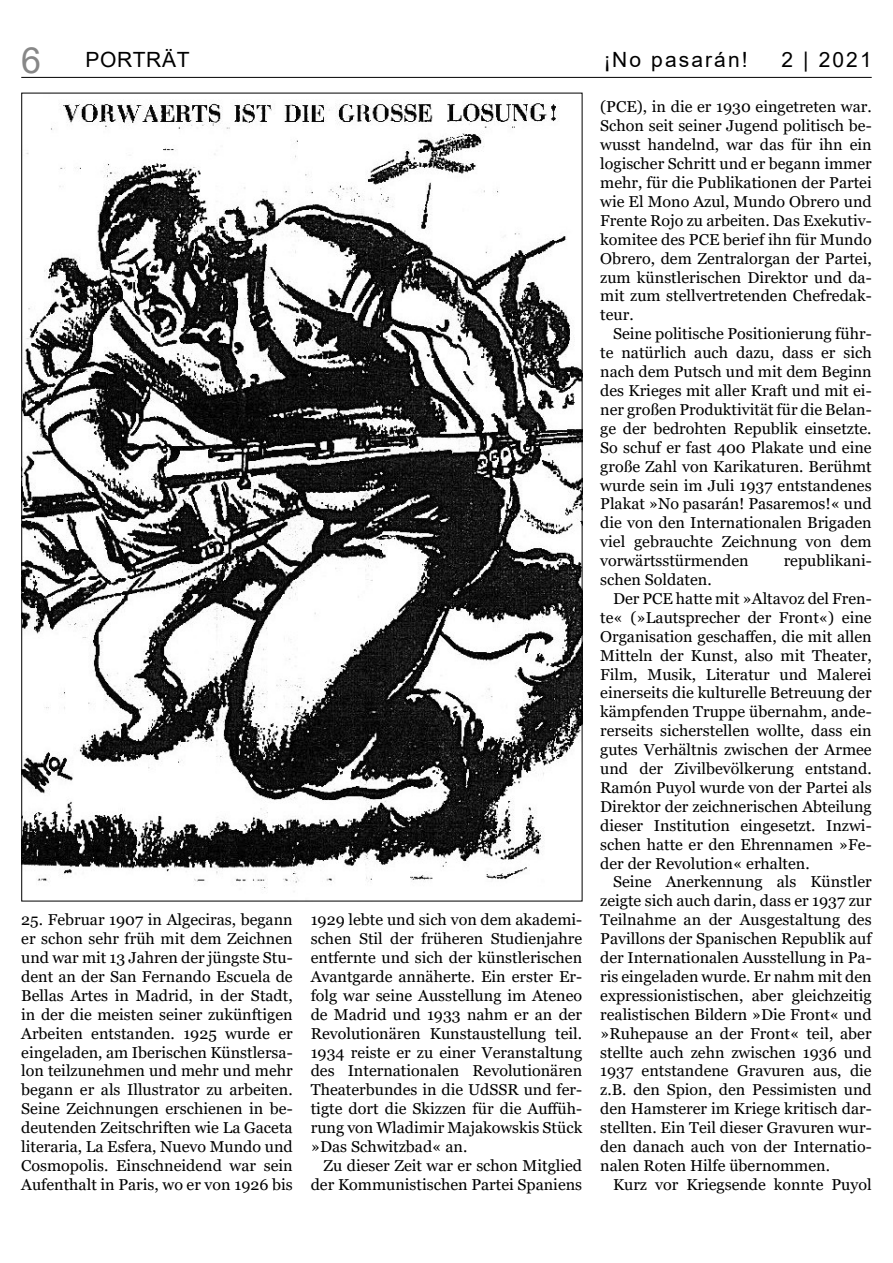
<style>
.page{position:relative;width:893px;height:1263px;background:#fff}
.page>*{position:absolute;margin:0;border:0;box-sizing:border-box;transform-origin:0 0}
.t1{font:36px "Arial";color:#878787}
.t2{font:21px "Arial";letter-spacing:.1em;color:#000}
.t3{font:21px "Arial";letter-spacing:.035em;color:#000}
.t4{font:15.75px/18.9px "Georgia";color:#000;text-align:justify}
</style>
<div class="page">
<hr style="left:21px;top:77px;width:851px;height:1px;background:#000">
<img style="left:23px;top:103px;width:558px;height:787px">
<h1 class="t1" style="left:21px;top:35px;width:22px">6</h1>
<h2 class="t2" style="left:604px;top:45px;width:145px">¡No pasarán!</h2>
<h2 class="t2" style="left:781px;top:45px;width:92px">2 | 2021</h2>
<h2 class="t3" style="left:85px;top:45px;width:106px">PORTRÄT</h2>
<p class="t4" style="left:21px;top:911px;width:273px">25. Februar 1907 in Algeciras, begann er schon sehr früh mit dem Zeichnen und war mit 13 Jahren der jüngste Stu&shy;dent an der San Fernando Escuela de Bellas Artes in Madrid, in der Stadt, in der die meisten seiner zukünftigen Arbeiten entstanden. 1925 wurde er eingeladen, am Iberischen Künstlersa&shy;lon teilzunehmen und mehr und mehr begann er als Illustrator zu arbeiten.<br>Seine Zeichnungen erschienen in be&shy;deutenden Zeitschriften wie La Gaceta literaria, La Esfera, Nuevo Mundo und Cosmopolis. Einschneidend war sein Aufenthalt in Paris, wo er von 1926 bis</p>
<p class="t4" style="left:311px;top:911px;width:273px">1929 lebte und sich von dem akademi&shy;schen Stil der früheren Studienjahre entfernte und sich der künstlerischen Avantgarde annäherte. Ein erster Er&shy;folg war seine Ausstellung im Ateneo de Madrid und 1933 nahm er an der Revolutionären Kunstaustellung teil.<br>1934 reiste er zu einer Veranstaltung des Internationalen Revolutionären Theaterbundes in die UdSSR und fer&shy;tigte dort die Skizzen für die Auffüh&shy;rung von Wladimir Majakowskis Stück »Das Schwitzbad« an.</p>
<p class="t4" style="left:311px;top:1156px;width:273px;text-align:right">Zu dieser Zeit war er schon Mitglied der Kommunistischen Partei Spaniens</p>
<p class="t4" style="left:600px;top:98px;width:273px">(PCE), in die er 1930 eingetreten war.<br>Schon seit seiner Jugend politisch be&shy;wusst handelnd, war das für ihn ein logischer Schritt und er begann immer mehr, für die Publikationen der Partei wie El Mono Azul, Mundo Obrero und Frente Rojo zu arbeiten. Das Exekutiv&shy;komitee des PCE berief ihn für Mundo Obrero, dem Zentralorgan der Partei, zum künstlerischen Direktor und da&shy;mit zum stellvertretenden Chefredak&shy;teur.</p>
<p class="t4" style="left:600px;top:325px;width:273px;text-indent:13px">Seine politische Positionierung führ&shy;te natürlich auch dazu, dass er sich nach dem Putsch und mit dem Beginn des Krieges mit aller Kraft und mit ei&shy;ner großen Produktivität für die Belan&shy;ge der bedrohten Republik einsetzte.<br>So schuf er fast 400 Plakate und eine große Zahl von Karikaturen. Berühmt wurde sein im Juli 1937 entstandenes Plakat »No pasarán! Pasaremos!« und die von den Internationalen Brigaden viel gebrauchte Zeichnung von dem vorwärtsstürmenden</p>
<p class="t4" style="left:784px;top:551px;width:89px">republikani-</p>
<p class="t4" style="left:600px;top:570px;width:113px">schen Soldaten.</p>
<p class="t4" style="left:613px;top:589px;width:260px">Der PCE hatte mit »Altavoz del Fren-</p>
<p class="t4" style="left:600px;top:608px;width:273px">te« (»Lautsprecher der Front«) eine</p>
<p class="t4" style="left:600px;top:627px;width:273px">Organisation geschaffen, die mit allen</p>
<p class="t4" style="left:600px;top:646px;width:273px">Mitteln der Kunst, also mit Theater,</p>
<p class="t4" style="left:600px;top:665px;width:273px">Film, Musik, Literatur und Malerei</p>
<p class="t4" style="left:600px;top:684px;width:273px">einerseits die kulturelle Betreuung der</p>
<p class="t4" style="left:600px;top:703px;width:273px">kämpfenden Truppe übernahm, ande-</p>
<p class="t4" style="left:600px;top:722px;width:273px">rerseits sicherstellen wollte, dass ein</p>
<p class="t4" style="left:600px;top:740px;width:273px">gutes Verhältnis zwischen der Armee</p>
<p class="t4" style="left:600px;top:759px;width:273px">und der Zivilbevölkerung entstand.</p>
<p class="t4" style="left:600px;top:778px;width:273px">Ramón Puyol wurde von der Partei als</p>
<p class="t4" style="left:600px;top:797px;width:273px">Direktor der zeichnerischen Abteilung</p>
<p class="t4" style="left:600px;top:816px;width:273px">dieser Institution eingesetzt. Inzwi-</p>
<p class="t4" style="left:600px;top:835px;width:273px">schen hatte er den Ehrennamen »Fe-</p>
<p class="t4" style="left:600px;top:854px;width:211px">der der Revolution« erhalten.</p>
<p class="t4" style="left:613px;top:873px;width:260px">Seine Anerkennung als Künstler</p>
<p class="t4" style="left:600px;top:892px;width:273px">zeigte sich auch darin, dass er 1937 zur</p>
<p class="t4" style="left:600px;top:911px;width:273px">Teilnahme an der Ausgestaltung des</p>
<p class="t4" style="left:600px;top:929px;width:273px">Pavillons der Spanischen Republik auf</p>
<p class="t4" style="left:600px;top:948px;width:273px">der Internationalen Ausstellung in Pa-</p>
<p class="t4" style="left:600px;top:967px;width:273px">ris eingeladen wurde. Er nahm mit den</p>
<p class="t4" style="left:600px;top:986px;width:273px">expressionistischen, aber gleichzeitig</p>
<p class="t4" style="left:600px;top:1005px;width:273px">realistischen Bildern »Die Front« und</p>
<p class="t4" style="left:600px;top:1024px;width:273px">»Ruhepause an der Front« teil, aber</p>
<p class="t4" style="left:600px;top:1043px;width:273px">stellte auch zehn zwischen 1936 und</p>
<p class="t4" style="left:600px;top:1062px;width:273px">1937 entstandene Gravuren aus, die</p>
<p class="t4" style="left:600px;top:1081px;width:273px">z.B. den Spion, den Pessimisten und</p>
<p class="t4" style="left:600px;top:1100px;width:273px">den Hamsterer im Kriege kritisch dar-</p>
<p class="t4" style="left:600px;top:1118px;width:273px">stellten. Ein Teil dieser Gravuren wur-</p>
<p class="t4" style="left:600px;top:1137px;width:273px">den danach auch von der Internatio-</p>
<p class="t4" style="left:600px;top:1156px;width:231px">nalen Roten Hilfe übernommen.</p>
<p class="t4" style="left:613px;top:1175px;width:260px">Kurz vor Kriegsende konnte Puyol</p>
</div>
